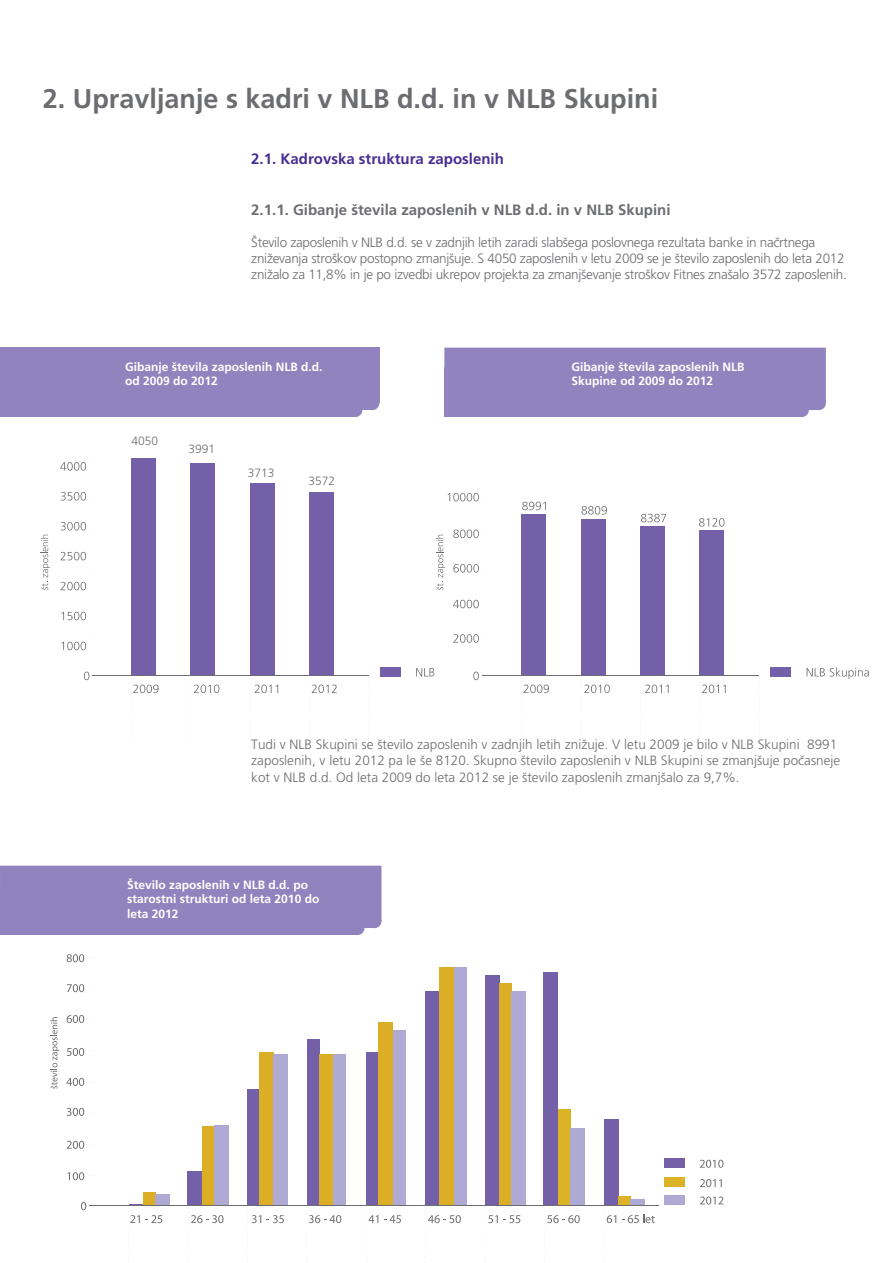
<style>
.page{position:relative;width:893px;height:1263px;background:#fff}
.page>*{position:absolute;margin:0;border:0;box-sizing:border-box;transform-origin:0 0}
.naslovi{font:700 27px "Frutiger LT Std";color:#6c6d70}
.Normal_bold{font:700 15px "Frutiger LT Std";color:#6c6d70}
.Normal_bold-2{font:700 15px "Frutiger LT Std";color:#452f92}
.t1{font:300 13.5px/16.2px "Frutiger LT Std";letter-spacing:-.02em;color:#6c6d70}
.t2{font:300 13.5px/16.2px "Frutiger LT Std";color:#6c6d70}
.naslovi-2{font:700 12px/14.4px "Frutiger LT Std";color:#fff}
.t3{font:300 12px "Frutiger LT Std";color:#6c6d70}
</style>
<div class="page">
<div style="left:0;top:367px;width:355px;height:50px;background:#9183bd"></div>
<div style="left:365px;top:396px;width:14px;height:14px;background:#9183bd;border-radius:50%"></div>
<div style="left:348px;top:403px;width:14px;height:14px;background:#9183bd;border-radius:50%"></div>
<div style="left:0;top:348px;width:379px;height:55px;background:#9183bd"></div>
<div style="left:444px;top:367px;width:358px;height:50px;background:#9183bd"></div>
<div style="left:812px;top:396px;width:14px;height:14px;background:#9183bd;border-radius:50%"></div>
<div style="left:795px;top:403px;width:14px;height:14px;background:#9183bd;border-radius:50%"></div>
<div style="left:444px;top:348px;width:382px;height:55px;background:#9183bd"></div>
<div style="left:0;top:885px;width:357px;height:50px;background:#9183bd"></div>
<div style="left:368px;top:914px;width:13px;height:14px;background:#9183bd;border-radius:50%"></div>
<div style="left:351px;top:921px;width:13px;height:14px;background:#9183bd;border-radius:50%"></div>
<div style="left:0;top:866px;width:381px;height:55px;background:#9183bd"></div>
<div style="left:604px;top:1119px;width:14px;height:86px;background:#7360a9"></div>
<div style="left:544px;top:972px;width:14px;height:233px;background:#7360a9"></div>
<div style="left:485px;top:975px;width:14px;height:230px;background:#7360a9"></div>
<div style="left:425px;top:991px;width:15px;height:214px;background:#7360a9"></div>
<div style="left:366px;top:1052px;width:13px;height:153px;background:#7360a9"></div>
<div style="left:307px;top:1039px;width:12px;height:166px;background:#7360a9"></div>
<div style="left:247px;top:1089px;width:13px;height:116px;background:#7360a9"></div>
<div style="left:188px;top:1171px;width:14px;height:34px;background:#7360a9"></div>
<div style="left:618px;top:1195px;width:13px;height:10px;background:#dcb226"></div>
<div style="left:558px;top:1108px;width:12px;height:97px;background:#dcb226"></div>
<div style="left:499px;top:982px;width:13px;height:223px;background:#dcae26"></div>
<div style="left:440px;top:966px;width:14px;height:239px;background:#dcae26"></div>
<div style="left:379px;top:1021px;width:14px;height:184px;background:#dcae26"></div>
<div style="left:319px;top:1053px;width:15px;height:152px;background:#dcae26"></div>
<div style="left:260px;top:1052px;width:14px;height:153px;background:#dcae26"></div>
<div style="left:202px;top:1126px;width:12px;height:79px;background:#dcae26"></div>
<div style="left:143px;top:1192px;width:13px;height:13px;background:#dcae26"></div>
<div style="left:631px;top:1199px;width:14px;height:6px;background:#afaad3"></div>
<div style="left:570px;top:1128px;width:14px;height:77px;background:#afaad3"></div>
<div style="left:512px;top:991px;width:14px;height:214px;background:#afaad3"></div>
<div style="left:454px;top:966px;width:12px;height:239px;background:#afaad3"></div>
<div style="left:393px;top:1030px;width:12px;height:175px;background:#afaad3"></div>
<div style="left:334px;top:1053px;width:12px;height:152px;background:#afaad3"></div>
<div style="left:274px;top:1053px;width:14px;height:152px;background:#afaad3"></div>
<div style="left:214px;top:1124px;width:15px;height:81px;background:#afaad3"></div>
<div style="left:156px;top:1194px;width:14px;height:11px;background:#afaad3"></div>
<hr style="left:89px;top:1205px;width:570px;height:1px;background:#6c6d70">
<div style="left:664px;top:1177px;width:20px;height:10px;background:#dcb226"></div>
<div style="left:664px;top:1158px;width:20px;height:9px;background:#7360a9"></div>
<svg style="left:700px;top:1179px;width:22px;height:8px"></svg>
<div style="left:664px;top:1195px;width:20px;height:9px;background:#afaad3"></div>
<svg style="left:700px;top:1196px;width:23px;height:8px"></svg>
<svg style="left:700px;top:1160px;width:23px;height:8px"></svg>
<svg style="left:247px;top:1211px;width:37px;height:52px"></svg>
<svg style="left:309px;top:1215px;width:32px;height:9px"></svg>
<svg style="left:366px;top:1215px;width:12px;height:36px"></svg>
<svg style="left:384px;top:1215px;width:17px;height:8px"></svg>
<svg style="left:425px;top:1211px;width:36px;height:52px"></svg>
<svg style="left:488px;top:1215px;width:32px;height:9px"></svg>
<svg style="left:544px;top:1211px;width:36px;height:52px"></svg>
<svg style="left:606px;top:1214px;width:49px;height:10px"></svg>
<svg style="left:191px;top:1215px;width:32px;height:9px"></svg>
<svg style="left:128px;top:1204px;width:34px;height:59px"></svg>
<svg style="left:81px;top:1202px;width:6px;height:8px"></svg>
<svg style="left:67px;top:1172px;width:29px;height:8px"></svg>
<svg style="left:67px;top:1141px;width:18px;height:8px"></svg>
<svg style="left:67px;top:1108px;width:29px;height:8px"></svg>
<svg style="left:66px;top:1078px;width:30px;height:8px"></svg>
<svg style="left:67px;top:1048px;width:18px;height:8px"></svg>
<svg style="left:67px;top:1015px;width:29px;height:8px"></svg>
<svg style="left:67px;top:984px;width:29px;height:8px"></svg>
<svg style="left:67px;top:954px;width:29px;height:8px"></svg>
<svg style="left:50px;top:1017px;width:9px;height:72px"></svg>
<div style="left:309px;top:492px;width:25px;height:184px;background:#7360a9"></div>
<div style="left:250px;top:483px;width:24px;height:193px;background:#7360a9"></div>
<div style="left:190px;top:463px;width:25px;height:213px;background:#7360a9"></div>
<div style="left:131px;top:459px;width:25px;height:217px;background:#7360a9"></div>
<hr style="left:92px;top:675px;width:277px;height:1px;background:#6c6d70">
<div style="left:380px;top:667px;width:20px;height:9px;background:#7360a9"></div>
<svg style="left:416px;top:668px;width:18px;height:8px"></svg>
<svg style="left:254px;top:684px;width:24px;height:10px"></svg>
<svg style="left:309px;top:678px;width:28px;height:64px"></svg>
<svg style="left:194px;top:684px;width:25px;height:10px"></svg>
<svg style="left:131px;top:678px;width:28px;height:64px"></svg>
<svg style="left:84px;top:672px;width:6px;height:8px"></svg>
<svg style="left:61px;top:642px;width:25px;height:8px"></svg>
<svg style="left:61px;top:612px;width:25px;height:8px"></svg>
<svg style="left:61px;top:582px;width:25px;height:8px"></svg>
<svg style="left:61px;top:552px;width:25px;height:8px"></svg>
<svg style="left:61px;top:522px;width:25px;height:8px"></svg>
<svg style="left:61px;top:492px;width:25px;height:8px"></svg>
<svg style="left:60px;top:462px;width:26px;height:9px"></svg>
<svg style="left:41px;top:535px;width:9px;height:55px"></svg>
<svg style="left:436px;top:535px;width:9px;height:55px"></svg>
<div style="left:700px;top:531px;width:24px;height:145px;background:#7360a9"></div>
<div style="left:640px;top:527px;width:25px;height:149px;background:#7360a9"></div>
<div style="left:581px;top:519px;width:24px;height:157px;background:#7360a9"></div>
<div style="left:522px;top:514px;width:24px;height:162px;background:#7360a9"></div>
<hr style="left:482px;top:675px;width:277px;height:1px;background:#6c6d70">
<svg style="left:759px;top:678px;width:1px;height:64px"></svg>
<div style="left:770px;top:667px;width:21px;height:9px;background:#7360a9"></div>
<svg style="left:807px;top:667px;width:62px;height:12px"></svg>
<svg style="left:640px;top:678px;width:29px;height:64px"></svg>
<svg style="left:702px;top:684px;width:24px;height:10px"></svg>
<svg style="left:584px;top:684px;width:26px;height:10px"></svg>
<svg style="left:521px;top:678px;width:28px;height:64px"></svg>
<svg style="left:522px;top:502px;width:24px;height:8px"></svg>
<svg style="left:581px;top:506px;width:26px;height:9px"></svg>
<svg style="left:641px;top:514px;width:25px;height:8px"></svg>
<svg style="left:699px;top:518px;width:25px;height:9px"></svg>
<svg style="left:473px;top:672px;width:6px;height:8px"></svg>
<svg style="left:453px;top:634px;width:26px;height:9px"></svg>
<svg style="left:453px;top:600px;width:26px;height:8px"></svg>
<svg style="left:453px;top:564px;width:26px;height:8px"></svg>
<svg style="left:453px;top:529px;width:36px;height:9px"></svg>
<svg style="left:448px;top:493px;width:41px;height:8px"></svg>
<p class="naslovi" style="left:43px;top:82px;width:617px">2. Upravljanje s kadri v NLB d.d. in v NLB Skupini</p>
<p class="Normal_bold-2" style="left:251px;top:150px;width:254px">2.1. Kadrovska struktura zaposlenih</p>
<p class="Normal_bold" style="left:251px;top:201px;width:421px">2.1.1. Gibanje števila zaposlenih v NLB d.d. in v NLB Skupini</p>
<p class="t1" style="left:251px;top:234px;width:597px">Število zaposlenih v NLB d.d. se v zadnjih letih zaradi slabšega poslovnega rezultata banke in načrtnega zniževanja stroškov postopno zmanjšuje. S 4050 zaposlenih v letu 2009 se je število zaposlenih do leta 2012 znižalo za 11,8% in je po izvedbi ukrepov projekta za zmanjševanje stroškov Fitnes znašalo 3572 zaposlenih.</p>
<p class="naslovi-2" style="left:125px;top:360px;width:199px">Gibanje števila zaposlenih NLB d.d. od 2009 do 2012</p>
<p class="naslovi-2" style="left:572px;top:360px;width:174px">Gibanje števila zaposlenih NLB<br>Skupine od 2009 do 2012</p>
<p class="t3" style="left:131px;top:434px;width:28px">4050</p>
<p class="t3" style="left:189px;top:442px;width:28px">3991</p>
<p class="t3" style="left:248px;top:466px;width:28px">3713</p>
<p class="t3" style="left:308px;top:474px;width:28px">3572</p>
<p class="t2" style="left:251px;top:737px;width:590px">Tudi v NLB Skupini se število zaposlenih v zadnjih letih znižuje. V letu 2009 je bilo v NLB Skupini 8991 zaposlenih, v letu 2012 pa le še 8120. Skupno število zaposlenih v NLB Skupini se zmanjšuje počasneje kot v NLB d.d. Od leta 2009 do leta 2012 se je število zaposlenih zmanjšalo za 9,7%.</p>
<p class="naslovi-2" style="left:127px;top:878px;width:194px">Število zaposlenih v NLB d.d. po starostni strukturi od leta 2010 do leta 2012</p>
</div>
